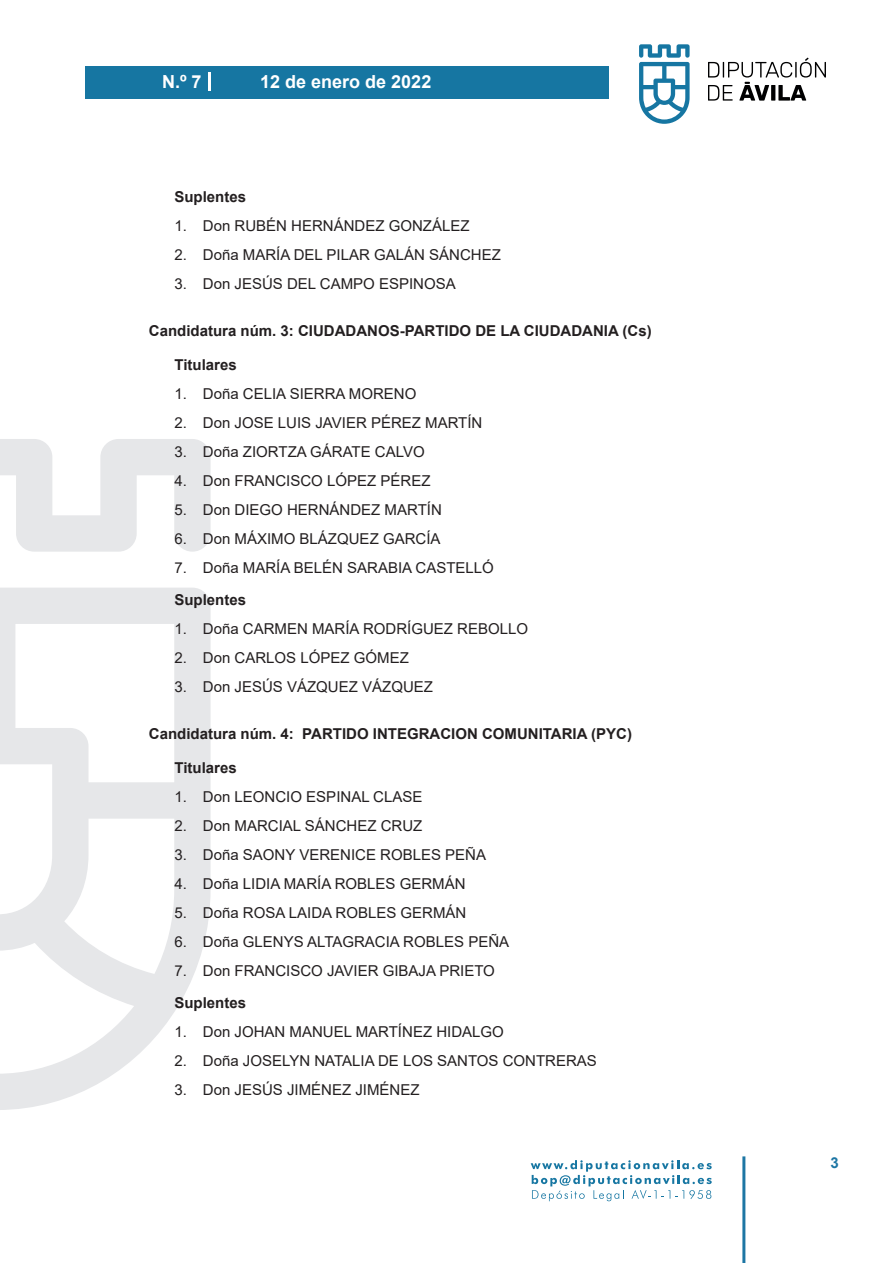
<style>
.page{position:relative;width:893px;height:1263px;background:#fff}
.page>*{position:absolute;margin:0;border:0;box-sizing:border-box;transform-origin:0 0}
.t1{font:700 18px "Arial";color:#fff}
.t2{font:15px "Arial";color:#231f20}
.t3{font:700 15px "Arial";color:#231f20}
.t4{font:700 15px "Arial";color:#1d76a4}
</style>
<div class="page">
<svg style="left:531px;top:1160px;width:181px;height:41px"></svg>
<div style="left:85px;top:66px;width:523px;height:33px;background:#1676a2"></div>
<svg style="left:639px;top:44px;width:51px;height:80px"></svg>
<svg style="left:708px;top:58px;width:118px;height:43px"></svg>
<hr style="left:742px;top:1156px;width:3px;height:107px;background:#1d76a4">
<svg style="left:208px;top:72px;width:2px;height:18px"></svg>
<svg style="left:0;top:439px;width:211px;height:671px"></svg>
<p class="t1" style="left:162px;top:69px;width:41px">N.º 7</p>
<p class="t1" style="left:260px;top:69px;width:173px">12 de enero de 2022</p>
<p class="t3" style="left:174px;top:187px;width:73px">Suplentes</p>
<p class="t2" style="left:174px;top:216px;width:297px">1. Don RUBÉN HERNÁNDEZ GONZÁLEZ</p>
<p class="t2" style="left:174px;top:245px;width:328px">2. Doña MARÍA DEL PILAR GALÁN SÁNCHEZ</p>
<p class="t2" style="left:174px;top:274px;width:283px">3. Don JESÚS DEL CAMPO ESPINOSA</p>
<p class="t3" style="left:149px;top:320px;width:504px">Candidatura núm. 3: CIUDADANOS-PARTIDO DE LA CIUDADANIA (Cs)</p>
<p class="t3" style="left:174px;top:354px;width:64px">Titulares</p>
<p class="t2" style="left:174px;top:384px;width:243px">1. Doña CELIA SIERRA MORENO</p>
<p class="t2" style="left:174px;top:413px;width:310px">2. Don JOSE LUIS JAVIER PÉREZ MARTÍN</p>
<p class="t2" style="left:174px;top:442px;width:252px">3. Doña ZIORTZA GÁRATE CALVO</p>
<p class="t2" style="left:174px;top:471px;width:258px">4. Don FRANCISCO LÓPEZ PÉREZ</p>
<p class="t2" style="left:174px;top:500px;width:269px">5. Don DIEGO HERNÁNDEZ MARTÍN</p>
<p class="t2" style="left:174px;top:529px;width:268px">6. Don MÁXIMO BLÁZQUEZ GARCÍA</p>
<p class="t2" style="left:174px;top:557px;width:321px">7. Doña MARÍA BELÉN SARABIA CASTELLÓ</p>
<p class="t3" style="left:174px;top:589px;width:73px">Suplentes</p>
<p class="t2" style="left:174px;top:618px;width:355px">1. Doña CARMEN MARÍA RODRÍGUEZ REBOLLO</p>
<p class="t2" style="left:174px;top:647px;width:236px">2. Don CARLOS LÓPEZ GÓMEZ</p>
<p class="t2" style="left:174px;top:676px;width:260px">3. Don JESÚS VÁZQUEZ VÁZQUEZ</p>
<p class="t3" style="left:149px;top:723px;width:485px">Candidatura núm. 4: PARTIDO INTEGRACION COMUNITARIA (PYC)</p>
<p class="t3" style="left:174px;top:757px;width:64px">Titulares</p>
<p class="t2" style="left:174px;top:786px;width:250px">1. Don LEONCIO ESPINAL CLASE</p>
<p class="t2" style="left:174px;top:815px;width:249px">2. Don MARCIAL SÁNCHEZ CRUZ</p>
<p class="t2" style="left:174px;top:844px;width:313px">3. Doña SAONY VERENICE ROBLES PEÑA</p>
<p class="t2" style="left:174px;top:873px;width:293px">4. Doña LIDIA MARÍA ROBLES GERMÁN</p>
<p class="t2" style="left:174px;top:902px;width:293px">5. Doña ROSA LAIDA ROBLES GERMÁN</p>
<p class="t2" style="left:174px;top:931px;width:336px">6. Doña GLENYS ALTAGRACIA ROBLES PEÑA</p>
<p class="t2" style="left:174px;top:960px;width:322px">7. Don FRANCISCO JAVIER GIBAJA PRIETO</p>
<p class="t3" style="left:174px;top:992px;width:73px">Suplentes</p>
<p class="t2" style="left:174px;top:1021px;width:331px">1. Don JOHAN MANUEL MARTÍNEZ HIDALGO</p>
<p class="t2" style="left:174px;top:1050px;width:424px">2. Doña JOSELYN NATALIA DE LOS SANTOS CONTRERAS</p>
<p class="t2" style="left:174px;top:1079px;width:247px">3. Don JESÚS JIMÉNEZ JIMÉNEZ</p>
<p class="t4" style="left:831px;top:1152px;width:10px">3</p>
</div>
